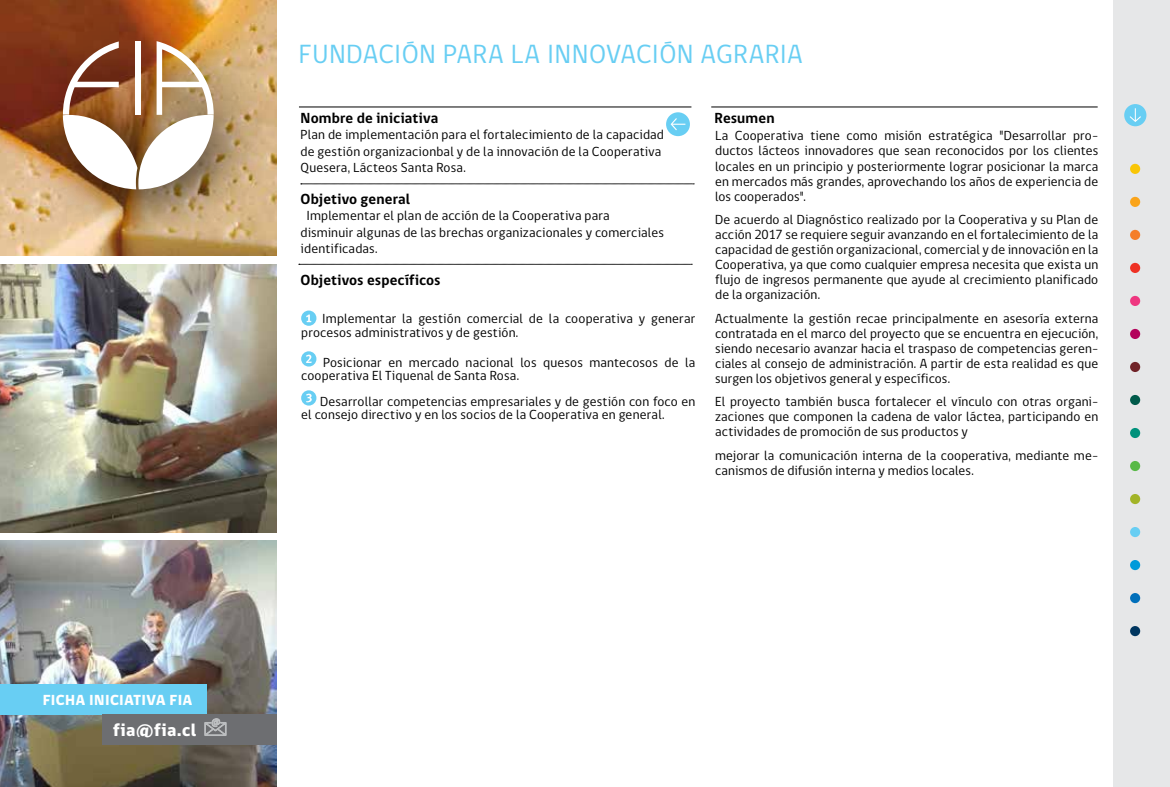
<style>
.page{position:relative;width:1170px;height:787px;background:#fff}
.page>*{position:absolute;margin:0;border:0;box-sizing:border-box;transform-origin:0 0}
.t1{font:27px "gob CL";letter-spacing:.02em;color:#68cef3}
.t2{font:800 18px "gob CL";letter-spacing:.025em;color:#fff}
.t3{font:700 15px "gob CL";letter-spacing:.005em;color:#000}
.t4{font:800 15px "gob CL";letter-spacing:.025em;color:#fff}
.t5{font:13.5px/15px "gob CL";letter-spacing:.01em;color:#000}
</style>
<div class="page">
<img style="left:0;top:0;width:276px;height:255px">
<img style="left:0;top:264px;width:276px;height:268px">
<img style="left:0;top:541px;width:276px;height:246px">
<div style="left:27px;top:7px;width:243px;height:239px;background:#000;opacity:.75"></div>
<img style="left:63px;top:41px;width:151px;height:148px">
<hr style="left:299px;top:107px;width:392px;height:1px;background:#000">
<svg style="left:301px;top:351px;width:15px;height:15px"></svg>
<svg style="left:301px;top:390px;width:15px;height:15px"></svg>
<hr style="left:711px;top:107px;width:386px;height:1px;background:#000">
<svg style="left:301px;top:184px;width:393px;height:1px"></svg>
<svg style="left:299px;top:264px;width:393px;height:1px"></svg>
<div style="left:1113px;top:0;width:56px;height:787px;background:#e6e7e8"></div>
<div style="left:666px;top:112px;width:24px;height:24px;background:#68cef3;border-radius:50%"></div>
<svg style="left:670px;top:118px;width:15px;height:12px"></svg>
<div style="left:1124px;top:104px;width:22px;height:22px;background:#68cef3;border-radius:50%"></div>
<svg style="left:1129px;top:108px;width:11px;height:14px"></svg>
<div style="left:1129px;top:164px;width:11px;height:10px;background:#f9c606;border-radius:50%"></div>
<div style="left:1129px;top:197px;width:11px;height:10px;background:#faa41a;border-radius:50%"></div>
<div style="left:1129px;top:230px;width:11px;height:10px;background:#f57e29;border-radius:50%"></div>
<div style="left:1129px;top:263px;width:11px;height:10px;background:#ee3124;border-radius:50%"></div>
<div style="left:1129px;top:296px;width:11px;height:10px;background:#ee3780;border-radius:50%"></div>
<div style="left:1129px;top:329px;width:11px;height:10px;background:#b3025b;border-radius:50%"></div>
<div style="left:1129px;top:362px;width:11px;height:10px;background:#702328;border-radius:50%"></div>
<div style="left:1129px;top:395px;width:11px;height:10px;background:#005a4a;border-radius:50%"></div>
<div style="left:1129px;top:428px;width:11px;height:10px;background:#00927c;border-radius:50%"></div>
<div style="left:1129px;top:461px;width:11px;height:10px;background:#58b947;border-radius:50%"></div>
<div style="left:1129px;top:494px;width:11px;height:10px;background:#a2b427;border-radius:50%"></div>
<div style="left:1129px;top:527px;width:11px;height:10px;background:#68cef3;border-radius:50%"></div>
<div style="left:1129px;top:560px;width:11px;height:10px;background:#009ada;border-radius:50%"></div>
<div style="left:1129px;top:593px;width:11px;height:10px;background:#006fba;border-radius:50%"></div>
<div style="left:1129px;top:626px;width:11px;height:10px;background:#003660;border-radius:50%"></div>
<div style="left:0;top:684px;width:207px;height:30px;background:#68cef3"></div>
<div style="left:102px;top:714px;width:174px;height:30px;background:#6d6e71"></div>
<svg style="left:301px;top:310px;width:15px;height:16px"></svg>
<svg style="left:204px;top:718px;width:22px;height:18px"></svg>
<p class="t4" style="left:43px;top:689px;width:151px">FICHA INICIATIVA FIA</p>
<h2 class="t2" style="left:113px;top:717px;width:85px">fia@fia.cl</h2>
<h1 class="t1" style="left:299px;top:35px;width:505px">FUNDACIÓN PARA LA INNOVACIÓN AGRARIA</h1>
<p class="t3" style="left:300px;top:108px;width:139px">Nombre de iniciativa</p>
<p class="t5" style="left:300px;top:127px;width:365px;line-height:16.5px">Plan de implementación para el fortalecimiento de la capacidad de gestión organizacionbal y de la innovación de la Cooperativa<br>Quesera, Lácteos Santa Rosa.</p>
<p class="t3" style="left:300px;top:189px;width:111px">Objetivo general</p>
<p class="t5" style="left:300px;top:208px;width:365px;line-height:16.5px;text-indent:6px">Implementar el plan de acción de la Cooperativa para disminuir algunas de las brechas organizacionales y comerciales identificadas.</p>
<p class="t3" style="left:300px;top:270px;width:142px">Objetivos específicos</p>
<p class="t5" style="left:301px;top:312px;width:395px;line-height:13.5px;text-indent:21px">Implementar la gestión comercial de la cooperativa y generar procesos administrativos y de gestión.</p>
<p class="t5" style="left:301px;top:355px;width:396px;line-height:13.5px;text-indent:22px">Posicionar en mercado nacional los quesos mantecosos de la cooperativa El Tiquenal de Santa Rosa.</p>
<p class="t5" style="left:301px;top:394px;width:395px;line-height:13.5px;text-indent:19px">Desarrollar competencias empresariales y de gestión con foco en el consejo directivo y en los socios de la Cooperativa en general.</p>
<p class="t3" style="left:714px;top:108px;width:61px">Resumen</p>
<p class="t5" style="left:715px;top:129px;width:384px;text-align:justify">La Cooperativa tiene como misión estratégica "Desarrollar pro&shy;ductos lácteos innovadores que sean reconocidos por los clientes locales en un principio y posteriormente lograr posicionar la marca en mercados más grandes, aprovechando los años de experiencia de los cooperados".</p>
<p class="t5" style="left:715px;top:212px;width:384px;text-align:justify">De acuerdo al Diagnóstico realizado por la Cooperativa y su Plan de acción 2017 se requiere seguir avanzando en el fortalecimiento de la capacidad de gestión organizacional, comercial y de innovación en la Cooperativa, ya que como cualquier empresa necesita que exista un flujo de ingresos permanente que ayude al crecimiento planificado de la organización.</p>
<p class="t5" style="left:715px;top:311px;width:384px;text-align:justify">Actualmente la gestión recae principalmente en asesoría externa contratada en el marco del proyecto que se encuentra en ejecución, siendo necesario avanzar hacia el traspaso de competencias geren&shy;ciales al consejo de administración. A partir de esta realidad es que surgen los objetivos general y específicos.</p>
<p class="t5" style="left:715px;top:394px;width:384px;text-align:justify">El proyecto también busca fortalecer el vínculo con otras organi&shy;zaciones que componen la cadena de valor láctea, participando en actividades de promoción de sus productos y</p>
<p class="t5" style="left:715px;top:448px;width:384px">mejorar la comunicación interna de la cooperativa, mediante me&shy;canismos de difusión interna y medios locales.</p>
</div>
